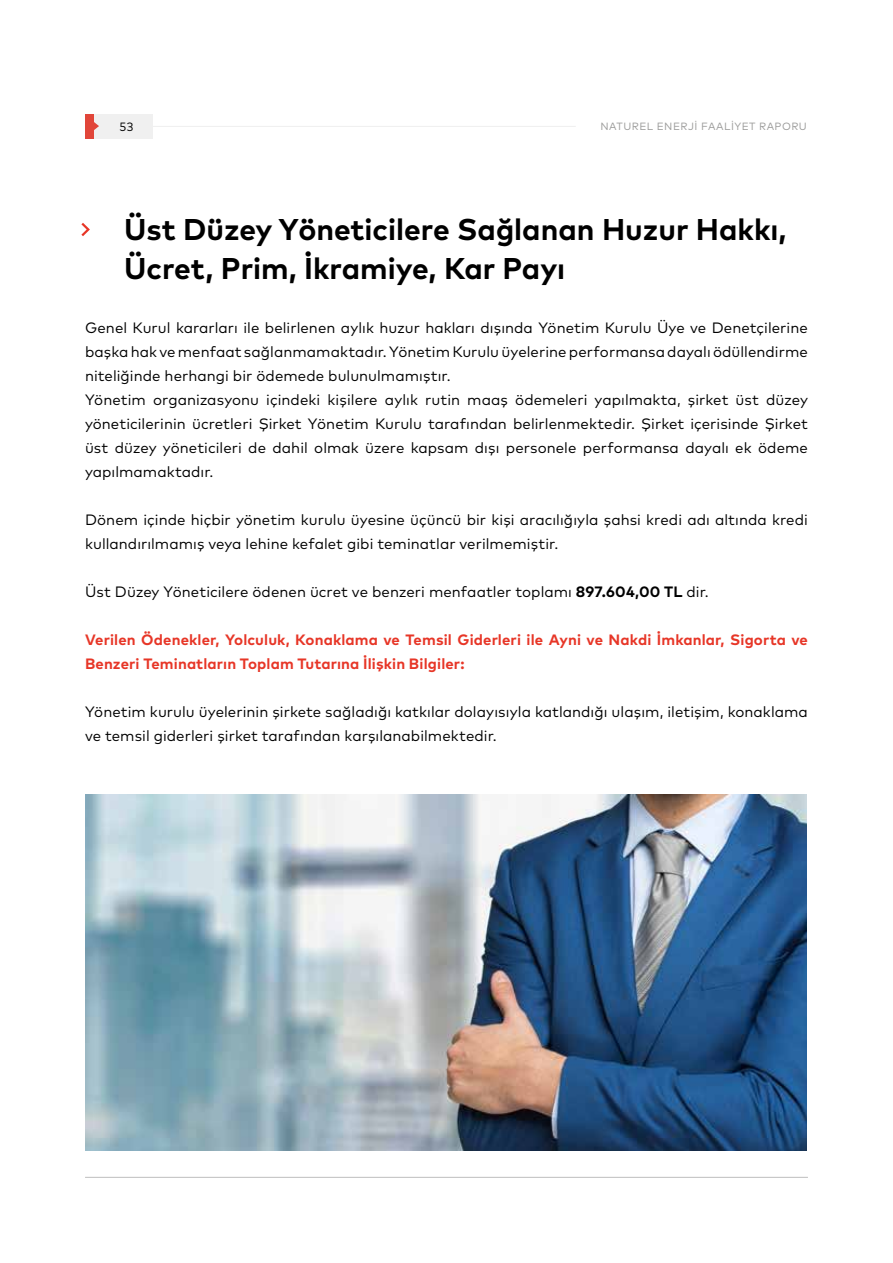
<style>
.page{position:relative;width:893px;height:1263px;background:#fff}
.page>*{position:absolute;margin:0;border:0;box-sizing:border-box;transform-origin:0 0}
.t1{font:700 30px/39px "Mark Pro";color:#000}
.t2{font:15px/24px "Mark Pro";letter-spacing:.005em;color:#000}
.t3{font:700 15px/24px "Mark Pro";letter-spacing:.01em;color:#e73627}
.t4{font:12px "Mark Pro";color:#000}
.t5{font:10.5px "Mark Pro";letter-spacing:.045em;color:#9b9b9a}
.s1{font-weight:700}
</style>
<div class="page">
<hr style="left:85px;top:1177px;width:723px;height:1px;background:#c6c6c6">
<hr style="left:117px;top:126px;width:459px;height:1px;background:#f0f0f0">
<div style="left:94px;top:114px;width:59px;height:24px;background:#f0f0f0"></div>
<div style="left:85px;top:114px;width:9px;height:24px;background:#e1463a"></div>
<svg style="left:94px;top:122px;width:5px;height:8px"></svg>
<svg style="left:81px;top:223px;width:9px;height:13px"></svg>
<img style="left:86px;top:794px;width:721px;height:356px">
<p class="t4" style="left:119px;top:118px;width:16px">53</p>
<p class="t5" style="left:600px;top:118px;width:208px">NATUREL ENERJİ FAALİYET RAPORU</p>
<h1 class="t1" style="left:124px;top:207px;width:664px">Üst Düzey Yöneticilere Sağlanan Huzur Hakkı,<br>Ücret, Prim, İkramiye, Kar Payı</h1>
<p class="t2" style="left:85px;top:314px;width:724px">Genel Kurul kararları ile belirlenen aylık huzur hakları dışında Yönetim Kurulu Üye ve Denetçilerine başka hak ve menfaat sağlanmamaktadır. Yönetim Kurulu üyelerine performansa dayalı ödüllendirme niteliğinde herhangi bir ödemede bulunulmamıştır.<br>Yönetim organizasyonu içindeki kişilere aylık rutin maaş ödemeleri yapılmakta, şirket üst düzey yöneticilerinin ücretleri Şirket Yönetim Kurulu tarafından belirlenmektedir. Şirket içerisinde Şirket üst düzey yöneticileri de dahil olmak üzere kapsam dışı personele performansa dayalı ek ödeme yapılmamaktadır.</p>
<p class="t2" style="left:85px;top:506px;width:724px">Dönem içinde hiçbir yönetim kurulu üyesine üçüncü bir kişi aracılığıyla şahsi kredi adı altında kredi kullandırılmamış veya lehine kefalet gibi teminatlar verilmemiştir.</p>
<p class="t2" style="left:85px;top:578px;width:625px">Üst Düzey Yöneticilere ödenen ücret ve benzeri menfaatler toplamı <span class="s1">897.604,00 TL</span> dir.</p>
<p class="t3" style="left:85px;top:626px;width:724px">Verilen Ödenekler, Yolculuk, Konaklama ve Temsil Giderleri ile Ayni ve Nakdi İmkanlar, Sigorta ve<br>Benzeri Teminatların Toplam Tutarına İlişkin Bilgiler:</p>
<p class="t2" style="left:85px;top:698px;width:724px">Yönetim kurulu üyelerinin şirkete sağladığı katkılar dolayısıyla katlandığı ulaşım, iletişim, konaklama ve temsil giderleri şirket tarafından karşılanabilmektedir.</p>
</div>
